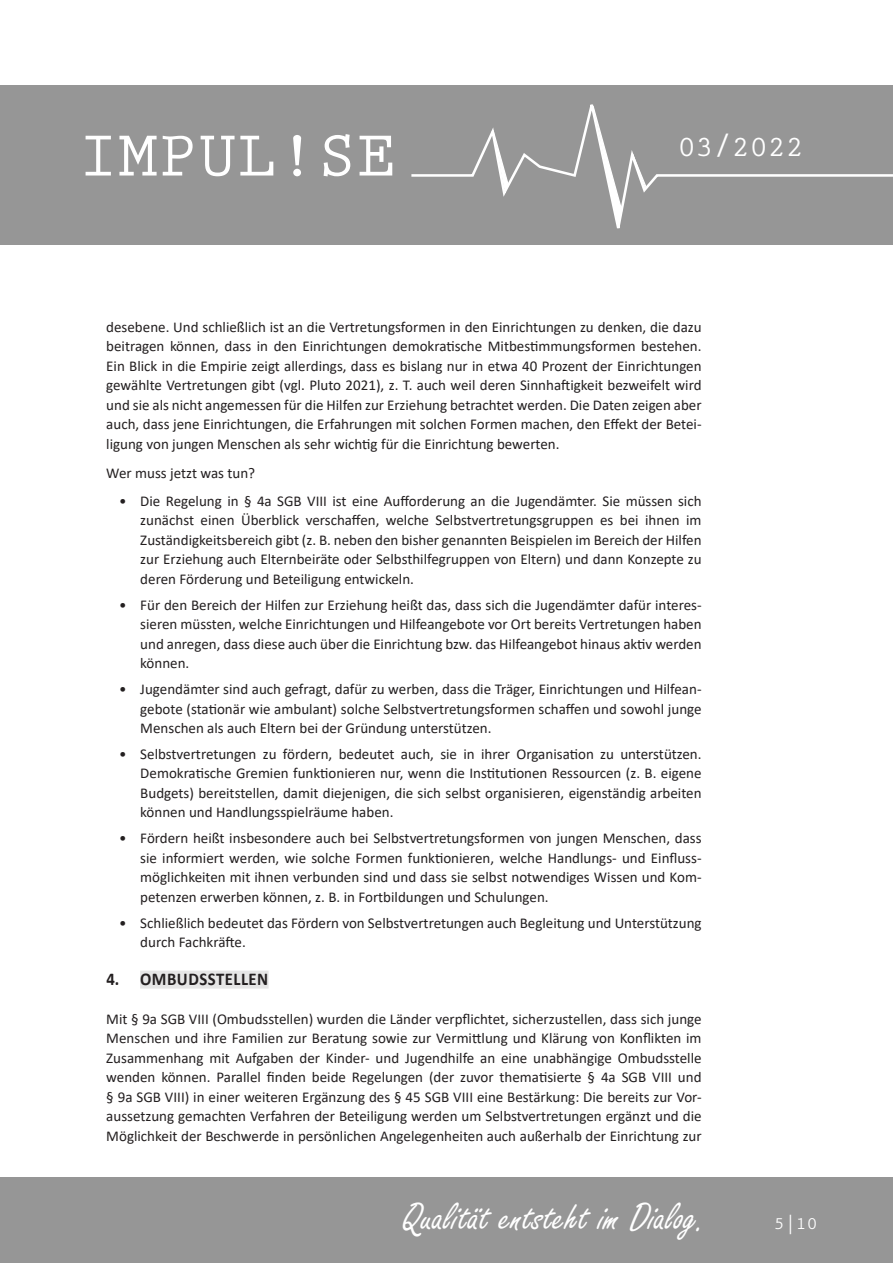
<style>
.page{position:relative;width:893px;height:1263px;background:#fff}
.page>*{position:absolute;margin:0;border:0;box-sizing:border-box;transform-origin:0 0}
.t1{font:700 66.3px "Prestige Elite Std";color:#fff}
.t2{font:42px "Freestyle Script";color:#fff}
.t3{font:700 30px "Prestige Elite Std";color:#fff}
.t4{font:700 18px "Calibri";letter-spacing:.03em;color:#231f20;scale:.93 1}
.t5{font:700 18px "Prestige Elite Std";color:#fff}
.Fließtext{font:15px/19.5px "Calibri";color:#231f20;text-align:justify}
</style>
<div class="page">
<div style="left:0;top:1178px;width:893px;height:85px;background:#969696"></div>
<div style="left:0;top:85px;width:893px;height:160px;background:#969696"></div>
<svg style="left:411px;top:104px;width:482px;height:125px"></svg>
<svg style="left:491px;top:129px;width:18px;height:64px"></svg>
<svg style="left:591px;top:104px;width:32px;height:124px"></svg>
<svg style="left:630px;top:151px;width:18px;height:39px"></svg>
<div style="left:140px;top:971px;width:129px;height:18px;background:#e6e6e6"></div>
<h1 class="t1" style="left:78px;top:119px;width:320px">IMPUL!SE</h1>
<h3 class="t3" style="left:678px;top:131px;width:127px">03/2022</h3>
<p class="Fließtext" style="left:106px;top:316px;width:597px">desebene. Und schließlich ist an die Vertretungsformen in den Einrichtungen zu denken, die dazu beitragen können, dass in den Einrichtungen demokratische Mitbestimmungsformen bestehen.<br>Ein Blick in die Empirie zeigt allerdings, dass es bislang nur in etwa 40 Prozent der Einrichtungen gewählte Vertretungen gibt (vgl. Pluto 2021), z. T. auch weil deren Sinnhaftigkeit bezweifelt wird und sie als nicht angemessen für die Hilfen zur Erziehung betrachtet werden. Die Daten zeigen aber auch, dass jene Einrichtungen, die Erfahrungen mit solchen Formen machen, den Effekt der Betei&shy;ligung von jungen Menschen als sehr wichtig für die Einrichtung bewerten.</p>
<p class="Fließtext" style="left:106px;top:463px;width:150px">Wer muss jetzt was tun?</p>
<p class="Fließtext" style="left:140px;top:491px;width:563px;text-indent:-21px">• Die Regelung in § 4a SGB VIII ist eine Aufforderung an die Jugendämter. Sie müssen sich zunächst einen Überblick verschaffen, welche Selbstvertretungsgruppen es bei ihnen im Zuständigkeitsbereich gibt (z. B. neben den bisher genannten Beispielen im Bereich der Hilfen zur Erziehung auch Elternbeiräte oder Selbsthilfegruppen von Eltern) und dann Konzepte zu deren Förderung und Beteiligung entwickeln.</p>
<p class="Fließtext" style="left:140px;top:595px;width:563px;text-indent:-21px">• Für den Bereich der Hilfen zur Erziehung heißt das, dass sich die Jugendämter dafür interes&shy;sieren müssten, welche Einrichtungen und Hilfeangebote vor Ort bereits Vertretungen haben und anregen, dass diese auch über die Einrichtung bzw. das Hilfeangebot hinaus aktiv werden können.</p>
<p class="Fließtext" style="left:140px;top:679px;width:563px;text-indent:-21px">• Jugendämter sind auch gefragt, dafür zu werben, dass die Träger, Einrichtungen und Hilfean&shy;gebote (stationär wie ambulant) solche Selbstvertretungsformen schaffen und sowohl junge Menschen als auch Eltern bei der Gründung unterstützen.</p>
<p class="Fließtext" style="left:140px;top:744px;width:563px;text-indent:-21px">• Selbstvertretungen zu fördern, bedeutet auch, sie in ihrer Organisation zu unterstützen.<br>Demokratische Gremien funktionieren nur, wenn die Institutionen Ressourcen (z. B. eigene Budgets) bereitstellen, damit diejenigen, die sich selbst organisieren, eigenständig arbeiten können und Handlungsspielräume haben.</p>
<p class="Fließtext" style="left:140px;top:828px;width:563px;text-indent:-21px">• Fördern heißt insbesondere auch bei Selbstvertretungsformen von jungen Menschen, dass sie informiert werden, wie solche Formen funktionieren, welche Handlungs- und Einfluss&shy;möglichkeiten mit ihnen verbunden sind und dass sie selbst notwendiges Wissen und Kom&shy;petenzen erwerben können, z. B. in Fortbildungen und Schulungen.</p>
<p class="Fließtext" style="left:140px;top:913px;width:563px;text-indent:-21px">• Schließlich bedeutet das Fördern von Selbstvertretungen auch Begleitung und Unterstützung durch Fachkräfte.</p>
<p class="t4" style="left:107px;top:966px;width:175px">4. OMBUDSSTELLEN</p>
<p class="Fließtext" style="left:106px;top:1009px;width:597px">Mit § 9a SGB VIII (Ombudsstellen) wurden die Länder verpflichtet, sicherzustellen, dass sich junge Menschen und ihre Familien zur Beratung sowie zur Vermittlung und Klärung von Konflikten im Zusammenhang mit Aufgaben der Kinder- und Jugendhilfe an eine unabhängige Ombudsstelle wenden können. Parallel finden beide Regelungen (der zuvor thematisierte § 4a SGB VIII und § 9a SGB VIII) in einer weiteren Ergänzung des § 45 SGB VIII eine Bestärkung: Die bereits zur Vor&shy;aussetzung gemachten Verfahren der Beteiligung werden um Selbstvertretungen ergänzt und die Möglichkeit der Beschwerde in persönlichen Angelegenheiten auch außerhalb der Einrichtung zur</p>
<h2 class="t2" style="left:403px;top:1194px;width:304px">Qualität entsteht im Dialog.</h2>
<p class="t5" style="left:774px;top:1213px;width:45px">5|10</p>
</div>
